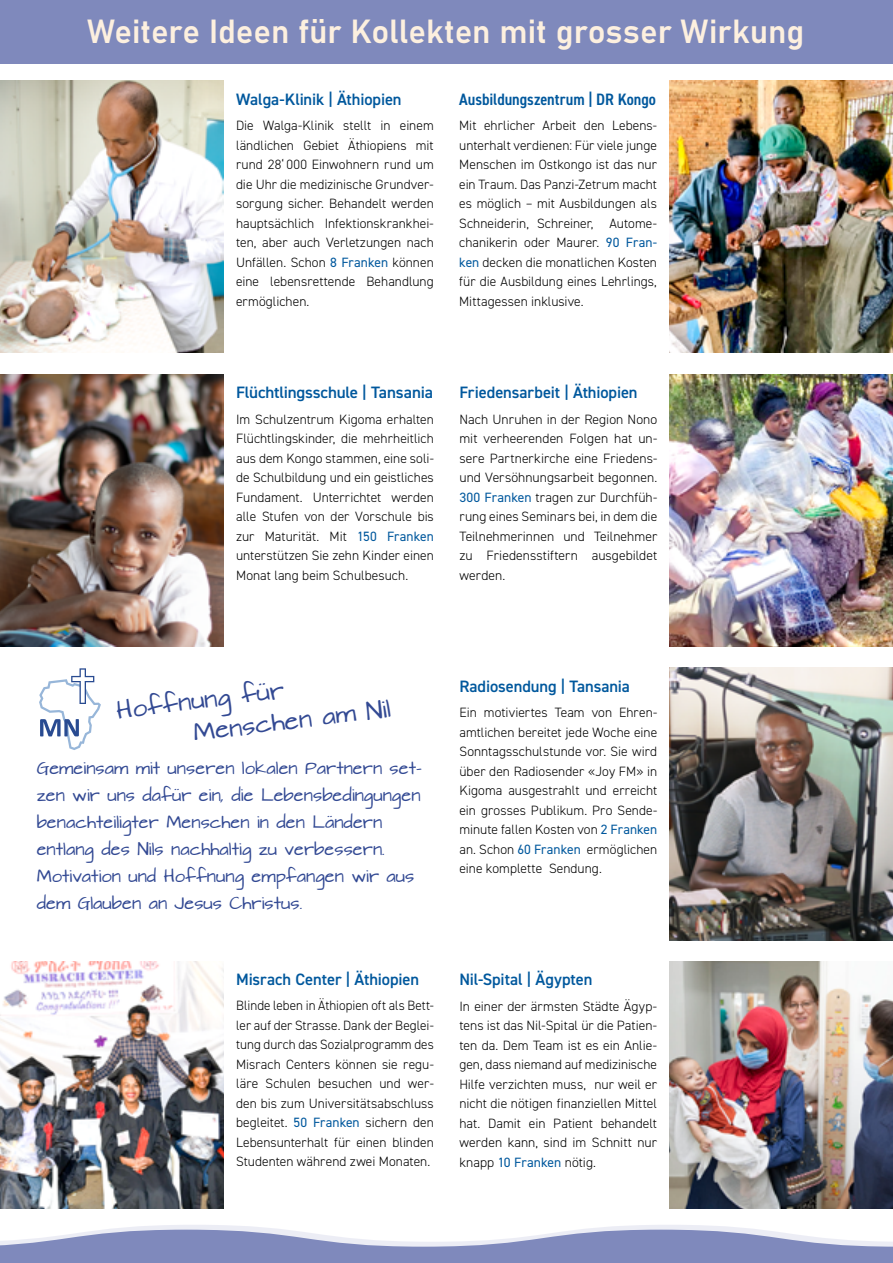
<style>
.page{position:relative;width:893px;height:1263px;background:#fff}
.page>*{position:absolute;margin:0;border:0;box-sizing:border-box;transform-origin:0 0}
.t1{font:33px "Bahnschrift";color:#fdf0df}
.t2{font:21px/31.5px "Architects Daughter";color:#324993}
.t3{font:600 16.5px "DIN2014";letter-spacing:-.005em;color:#00589d}
.t4{font:600 condensed 16.5px "DIN2014";letter-spacing:-.005em;color:#00589d;scale:1.04 1}
.t5{font:15px/27px "Architects Daughter";color:#324993}
.t6{font:300 13.5px/19.5px "DIN2014";color:#000;text-align:justify}
.s1{font-weight:400;color:#00589d}
</style>
<div class="page">
<img style="left:0;top:81px;width:223px;height:272px">
<img style="left:670px;top:668px;width:223px;height:272px">
<img style="left:670px;top:81px;width:223px;height:272px">
<img style="left:0;top:374px;width:223px;height:272px">
<img style="left:670px;top:961px;width:223px;height:248px">
<img style="left:670px;top:374px;width:223px;height:272px">
<div style="left:0;top:0;width:893px;height:64px;background:#7f89bc"></div>
<svg style="left:0;top:1225px;width:893px;height:38px"></svg>
<img style="left:0;top:961px;width:223px;height:248px">
<svg style="left:39px;top:668px;width:62px;height:82px"></svg>
<h1 class="t1" style="left:87px;top:7px;width:719px">Weitere Ideen für Kollekten mit grosser Wirkung</h1>
<p class="t3" style="left:236px;top:88px;width:167px">Walga-Klinik | Äthiopien</p>
<p class="t6" style="left:236px;top:116px;width:199px">Die Walga-Klinik stellt in einem ländlichen Gebiet Äthiopiens mit rund 28‘ 000 Einwohnern rund um die Uhr die medizinische Grundver&shy;sorgung sicher. Behandelt werden hauptsächlich Infektionskrankhei&shy;ten, aber auch Verletzungen nach Unfällen. Schon <span class="s1">8 Franken</span> können eine lebensrettende Behandlung ermöglichen.</p>
<p class="t4" style="left:459px;top:88px;width:191px">Ausbildungszentrum | DR Kongo</p>
<p class="t6" style="left:459px;top:116px;width:199px">Mit ehrlicher Arbeit den Lebens&shy;unterhalt verdienen: Für viele junge Menschen im Ostkongo ist das nur ein Traum. Das Panzi-Zetrum macht es möglich – mit Ausbildungen als Schneiderin, Schreiner, Autome&shy;chanikerin oder Maurer. <span class="s1">90 Fran&shy;ken</span> decken die monatlichen Kosten für die Ausbildung eines Lehrlings, Mittagessen inklusive.</p>
<p class="t3" style="left:236px;top:382px;width:199px">Flüchtlingsschule | Tansania</p>
<p class="t6" style="left:236px;top:409px;width:199px">Im Schulzentrum Kigoma erhalten Flüchtlingskinder, die mehrheitlich aus dem Kongo stammen, eine soli&shy;de Schulbildung und ein geistliches Fundament. Unterrichtet werden alle Stufen von der Vorschule bis zur Maturität. Mit <span class="s1">150 Franken </span>unterstützen Sie zehn Kinder einen Monat lang beim Schulbesuch.</p>
<p class="t3" style="left:459px;top:382px;width:180px">Friedensarbeit | Äthiopien</p>
<p class="t6" style="left:459px;top:409px;width:199px">Nach Unruhen in der Region Nono mit verheerenden Folgen hat un&shy;sere Partnerkirche eine Friedens&shy;und Versöhnungsarbeit begonnen.<br><span class="s1">300 Franken</span> tragen zur Durchfüh&shy;rung eines Seminars bei, in dem die Teilnehmerinnen und Teilnehmer zu Friedensstiftern ausgebildet werden.</p>
<h2 class="t2" style="left:188px;top:687px;width:200px;text-indent:-73px;rotate:-7deg">Hoffnung für<br>Menschen am Nil</h2>
<p class="t5" style="left:37px;top:756px;width:387px">Gemeinsam mit unseren lokalen Partnern set&shy;zen wir uns dafür ein, die Lebensbedingungen benachteiligter Menschen in den Ländern entlang des Nils nachhaltig zu verbessern.<br>Motivation und Hoffnung empfangen wir aus dem Glauben an Jesus Christus.</p>
<p class="t3" style="left:236px;top:968px;width:184px">Misrach Center | Äthiopien</p>
<p class="t6" style="left:236px;top:996px;width:199px">Blinde leben in Äthiopien oft als Bett&shy;ler auf der Strasse. Dank der Beglei&shy;tung durch das Sozialprogramm des Misrach Centers können sie regu&shy;läre Schulen besuchen und wer&shy;den bis zum Universitätsabschluss begleitet. <span class="s1">50 Franken</span> sichern den Lebensunterhalt für einen blinden Studenten während zwei Monaten.</p>
<p class="t3" style="left:459px;top:675px;width:172px">Radiosendung | Tansania</p>
<p class="t6" style="left:459px;top:703px;width:199px">Ein motiviertes Team von Ehren&shy;amtlichen bereitet jede Woche eine Sonntagsschulstunde vor. Sie wird über den Radiosender «Joy FM» in Kigoma ausgestrahlt und erreicht ein grosses Publikum. Pro Sende&shy;minute fallen Kosten von <span class="s1">2 Franken </span>an. Schon <span class="s1">60 Franken</span> ermöglichen eine komplette Sendung.</p>
<p class="t3" style="left:459px;top:969px;width:135px">Nil-Spital | Ägypten</p>
<p class="t6" style="left:459px;top:996px;width:199px">In einer der ärmsten Städte Ägyp&shy;tens ist das Nil-Spital ür die Patien&shy;ten da. Dem Team ist es ein Anlie&shy;gen, dass niemand auf medizinische Hilfe verzichten muss, nur weil er nicht die nötigen finanziellen Mittel hat. Damit ein Patient behandelt werden kann, sind im Schnitt nur knapp <span class="s1">10 Franken</span> nötig.</p>
</div>
